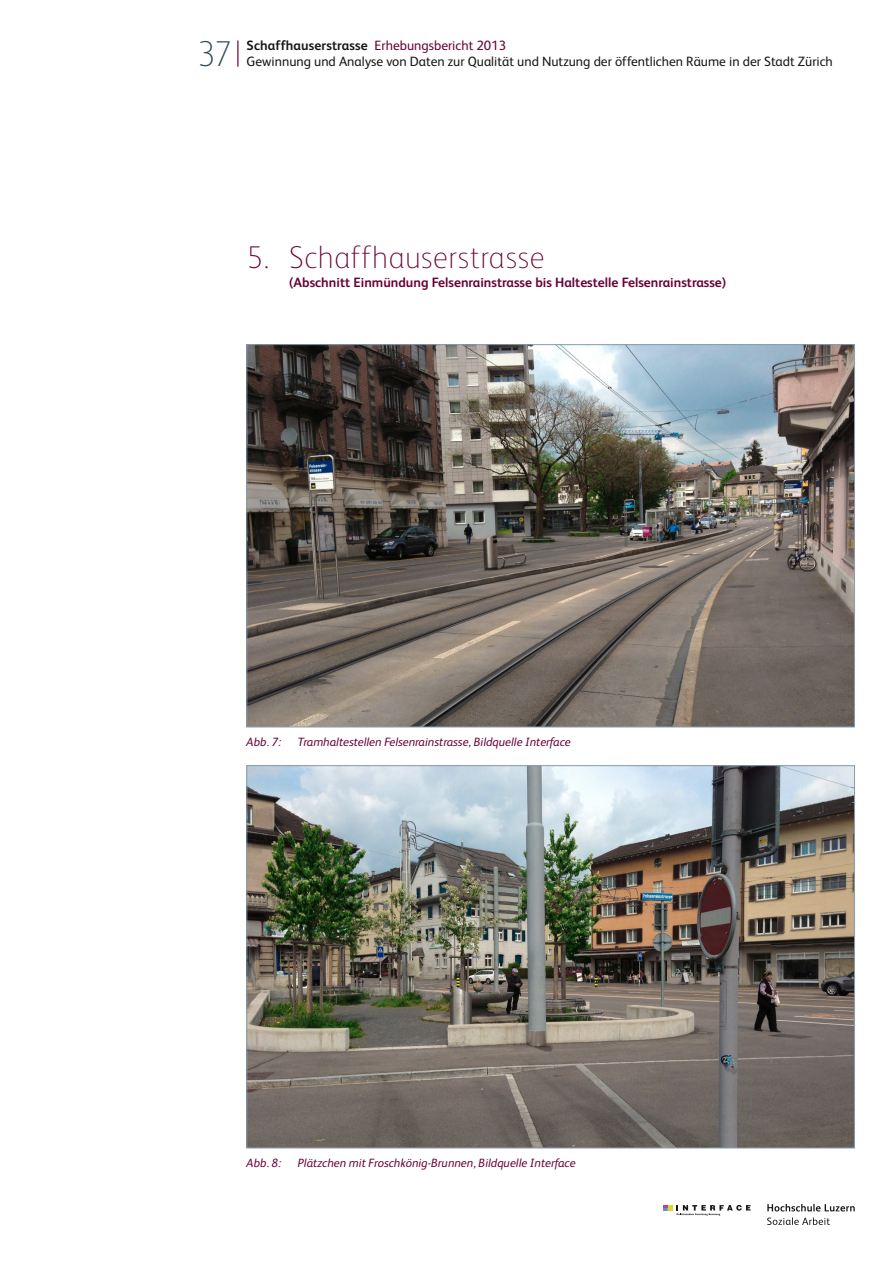
<style>
.page{position:relative;width:893px;height:1263px;background:#fff}
.page>*{position:absolute;margin:0;border:0;box-sizing:border-box;transform-origin:0 0}
.t1{font:100 36px "FS Albert";color:#304956}
.t2{font:100 31.5px "FS Albert";letter-spacing:.02em;color:#690036}
.t3{font:13.5px "FS Albert";color:#181716}
.t4{font:700 13.5px "FS Albert";color:#690036}
.t5{font:13.5px "FS Albert";color:#690036}
.t6{font:italic 12px "FS Albert";color:#690036}
.s1{color:#690036}
.s2{font-weight:700;color:#181716}
</style>
<div class="page">
<svg style="left:663px;top:1205px;width:87px;height:11px"></svg>
<svg style="left:767px;top:1217px;width:63px;height:8px"></svg>
<svg style="left:767px;top:1204px;width:88px;height:7px"></svg>
<img style="left:249px;top:346px;width:604px;height:379px">
<img style="left:249px;top:767px;width:604px;height:379px">
<h1 class="t1" style="left:197px;top:30px;width:46px">37<span class="s1">|</span></h1>
<p class="t5" style="left:247px;top:36px;width:261px"><span class="s2">Schaffhauserstrasse</span> Erhebungsbericht 2013</p>
<p class="t3" style="left:247px;top:53px;width:588px">Gewinnung und Analyse von Daten zur Qualität und Nutzung der öffentlichen Räume in der Stadt Zürich</p>
<h2 class="t2" style="left:247px;top:237px;width:299px">5. Schaffhauserstrasse</h2>
<p class="t4" style="left:289px;top:273px;width:439px">(Abschnitt Einmündung Felsenrainstrasse bis Haltestelle Felsenrainstrasse)</p>
<p class="t6" style="left:247px;top:734px;width:36px">Abb. 7:</p>
<p class="t6" style="left:298px;top:734px;width:275px">Tramhaltestellen Felsenrainstrasse, Bildquelle Interface</p>
<p class="t6" style="left:247px;top:1155px;width:36px">Abb. 8:</p>
<p class="t6" style="left:298px;top:1155px;width:279px">Plätzchen mit Froschkönig-Brunnen, Bildquelle Interface</p>
</div>
